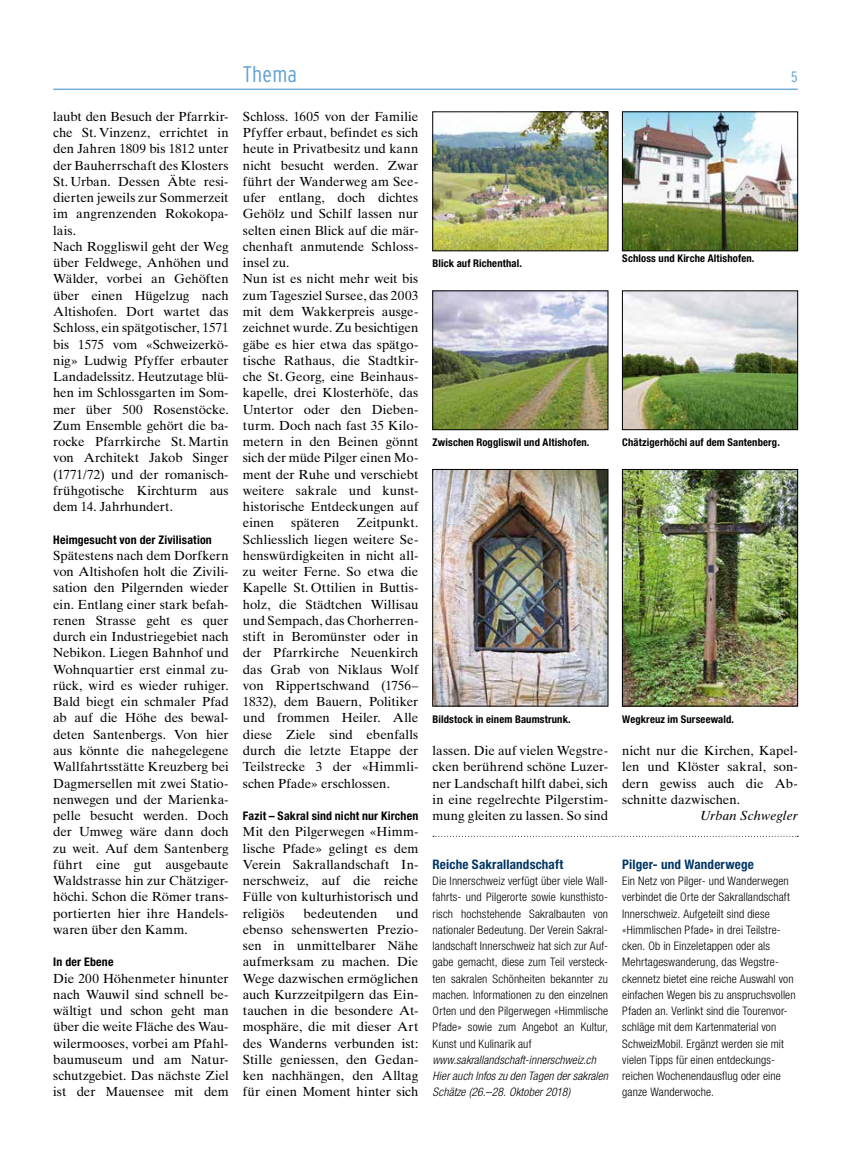
<style>
.page{position:relative;width:851px;height:1170px;background:#fff}
.page>*{position:absolute;margin:0;border:0;box-sizing:border-box;transform-origin:0 0}
.t1{font:300 condensed 22.5px "Interstate";letter-spacing:.01em;color:#5fa0d2}
.t2{font:300 condensed 15px "Interstate";color:#5fa0d2}
.t3{font:13.12px/16.2px "Times Ten LT Std";color:#000;text-align:justify}
.t4{font:700 condensed 13.12px "Helvetica Neue LT Std";letter-spacing:.01em;color:#003664}
.t5{font:italic 13.12px "Times Ten LT Std";letter-spacing:.005em;color:#000}
.t6{font:700 condensed 11.88px "Helvetica Neue LT Std";letter-spacing:.015em;color:#000}
.t7{font:300 condensed 11.75px/16.2px "Helvetica Neue LT Std";letter-spacing:.01em;color:#000}
.t8{font:italic 300 condensed 11.75px/16.2px "Helvetica Neue LT Std";letter-spacing:.01em;color:#000}
.t9{font:700 condensed 10.62px "Helvetica Neue LT Std";letter-spacing:.01em;color:#000}
</style>
<div class="page">
<hr style="left:53px;top:89px;width:744px;height:1px;background:#5fa0d2">
<img style="left:624px;top:471px;width:171px;height:233px">
<div style="left:622px;top:469px;width:175px;height:237px;border:1px solid #000"></div>
<svg style="left:433px;top:835px;width:365px;height:1px"></svg>
<img style="left:434px;top:471px;width:172px;height:233px">
<div style="left:432px;top:469px;width:176px;height:237px;border:1px solid #000"></div>
<img style="left:434px;top:114px;width:172px;height:135px">
<div style="left:432px;top:112px;width:176px;height:139px;border:1px solid #000"></div>
<img style="left:624px;top:114px;width:171px;height:135px">
<div style="left:622px;top:112px;width:175px;height:139px;border:1px solid #000"></div>
<img style="left:434px;top:293px;width:172px;height:135px">
<div style="left:432px;top:291px;width:176px;height:139px;border:1px solid #000"></div>
<img style="left:624px;top:293px;width:171px;height:135px">
<div style="left:622px;top:291px;width:175px;height:139px;border:1px solid #000"></div>
<p class="t3" style="left:53px;top:108px;width:177px;text-align:left">laubt den Besuch der Pfarrkir&shy;che St. Vinzenz, errichtet in den Jahren 1809 bis 1812 unter der Bauherrschaft des Klosters<br>St. Urban. Dessen Äbte resi&shy;dierten jeweils zur Sommerzeit im angrenzenden Rokokopa&shy;lais.<br>Nach Roggliswil geht der Weg über Feldwege, Anhöhen und<br>Wälder, vorbei an Gehöften über einen Hügelzug nach<br>Altishofen. Dort wartet das<br>Schloss, ein spätgotischer, 1571 bis 1575 vom «Schweizerkö&shy;nig» Ludwig Pfyffer erbauter<br>Landadelssitz. Heutzutage blü&shy;hen im Schlossgarten im Som&shy;mer über 500 Rosenstöcke.<br>Zum Ensemble gehört die ba&shy;rocke Pfarrkirche St. Martin von Architekt Jakob Singer (1771/72) und der romanisch&shy;frühgotische Kirchturm aus dem 14. Jahrhundert.</p>
<p class="t6" style="left:53px;top:532px;width:160px">Heimgesucht von der Zivilisation</p>
<p class="t3" style="left:53px;top:547px;width:177px">Spätestens nach dem Dorfkern von Altishofen holt die Zivili&shy;sation den Pilgernden wieder ein. Entlang einer stark befah&shy;renen Strasse geht es quer durch ein Industriegebiet nach Nebikon. Liegen Bahnhof und Wohnquartier erst einmal zu&shy;rück, wird es wieder ruhiger.<br>Bald biegt ein schmaler Pfad ab auf die Höhe des bewal&shy;deten Santenbergs. Von hier aus könnte die nahegelegene Wallfahrtsstätte Kreuzberg bei Dagmersellen mit zwei Statio&shy;nenwegen und der Marienka&shy;pelle besucht werden. Doch der Umweg wäre dann doch zu weit. Auf dem Santenberg führt eine gut ausgebaute Waldstrasse hin zur Chätziger&shy;höchi. Schon die Römer trans&shy;portierten hier ihre Handels&shy;waren über den Kamm.</p>
<p class="t6" style="left:53px;top:954px;width:62px">In der Ebene</p>
<p class="t3" style="left:53px;top:969px;width:177px">Die 200 Höhenmeter hinunter nach Wauwil sind schnell be&shy;wältigt und schon geht man über die weite Fläche des Wau&shy;wilermooses, vorbei am Pfahl&shy;baumuseum und am Natur&shy;schutzgebiet. Das nächste Ziel ist der Mauensee mit dem</p>
<h1 class="t1" style="left:243px;top:62px;width:56px">Thema</h1>
<p class="t2" style="left:791px;top:68px;width:8px">5</p>
<p class="t3" style="left:243px;top:108px;width:177px;text-align:left">Schloss. 1605 von der Familie<br>Pfyffer erbaut, befindet es sich heute in Privatbesitz und kann nicht besucht werden. Zwar führt der Wanderweg am See&shy;ufer entlang, doch dichtes<br>Gehölz und Schilf lassen nur selten einen Blick auf die mär&shy;chenhaft anmutende Schloss&shy;insel zu.<br>Nun ist es nicht mehr weit bis zum Tagesziel Sursee, das 2003 mit dem Wakkerpreis ausge&shy;zeichnet wurde. Zu besichtigen gäbe es hier etwa das spätgo&shy;tische Rathaus, die Stadtkir&shy;che St. Georg, eine Beinhaus&shy;kapelle, drei Klosterhöfe, das<br>Untertor oder den Dieben&shy;turm. Doch nach fast 35 Kilo&shy;metern in den Beinen gönnt sich der müde Pilger einen Mo&shy;ment der Ruhe und verschiebt weitere sakrale und kunst&shy;historische Entdeckungen auf einen</p>
<p class="t3" style="left:243px;top:514px;width:177px;text-indent:114px">Zeitpunkt.<br>Schliesslich liegen weitere Se&shy;henswürdigkeiten in nicht all&shy;zu weiter Ferne. So etwa die Kapelle St. Ottilien in Buttis&shy;holz, die Städtchen Willisau und Sempach, das Chorherren&shy;stift in Beromünster oder in der Pfarrkirche Neuenkirch das Grab von Niklaus Wolf von Rippertschwand (1756– 1832), dem Bauern, Politiker und frommen Heiler. Alle diese Ziele sind ebenfalls durch die letzte Etappe der Teilstrecke 3 der «Himmli&shy;schen Pfade» erschlossen.</p>
<p class="t6" style="left:243px;top:808px;width:177px">Fazit – Sakral sind nicht nur Kirchen</p>
<p class="t3" style="left:243px;top:823px;width:177px">Mit den Pilgerwegen «Himm&shy;lische Pfade» gelingt es dem Verein Sakrallandschaft In&shy;nerschweiz, auf die reiche Fülle von kulturhistorisch und religiös</p>
<p class="t3" style="left:291px;top:514px;width:50px">späteren</p>
<p class="t3" style="left:243px;top:904px;width:177px;text-indent:153px">und ebenso sehenswerten Prezio&shy;sen in unmittelbarer Nähe aufmerksam zu machen. Die Wege dazwischen ermöglichen auch Kurzzeitpilgern das Ein&shy;tauchen in die besondere At&shy;mosphäre, die mit dieser Art des Wanderns verbunden ist:<br>Stille geniessen, den Gedan&shy;ken nachhängen, den Alltag für einen Moment hinter sich</p>
<p class="t3" style="left:303px;top:904px;width:75px">bedeutenden</p>
<p class="t9" style="left:432px;top:257px;width:91px">Blick auf Richenthal.</p>
<p class="t9" style="left:622px;top:252px;width:134px">Schloss und Kirche Altishofen.</p>
<p class="t9" style="left:432px;top:436px;width:158px">Zwischen Roggliswil und Altishofen.</p>
<p class="t9" style="left:622px;top:436px;width:159px">Chätzigerhöchi auf dem Santenberg.</p>
<p class="t9" style="left:432px;top:712px;width:140px">Bildstock in einem Baumstrunk.</p>
<p class="t9" style="left:622px;top:712px;width:113px">Wegkreuz im Surseewald.</p>
<p class="t3" style="left:432px;top:742px;width:177px">lassen. Die auf vielen Wegstre&shy;cken berührend schöne Luzer&shy;ner Landschaft hilft dabei, sich in eine regelrechte Pilgerstim&shy;mung gleiten zu lassen. So sind</p>
<p class="t3" style="left:622px;top:742px;width:177px">nicht nur die Kirchen, Kapel&shy;len und Klöster sakral, son&shy;dern gewiss auch die Ab&shy;schnitte dazwischen.</p>
<p class="t5" style="left:700px;top:807px;width:99px">Urban Schwegler</p>
<p class="t4" style="left:432px;top:856px;width:132px">Reiche Sakrallandschaft</p>
<p class="t7" style="left:432px;top:872px;width:177px;text-align:justify">Die Innerschweiz verfügt über viele Wall&shy;fahrts- und Pilgerorte sowie kunsthisto&shy;risch hochstehende Sakralbauten von nationaler Bedeutung. Der Verein Sakral&shy;landschaft Innerschweiz hat sich zur Auf&shy;gabe gemacht, diese zum Teil versteck&shy;ten sakralen Schönheiten bekannter zu machen. Informationen zu den einzelnen Orten und den Pilgerwegen «Himmlische Pfade» sowie zum Angebot an Kultur, Kunst und Kulinarik auf</p>
<p class="t8" style="left:432px;top:1051px;width:177px">www.sakrallandschaft-innerschweiz.ch<br>Hier auch Infos zu den Tagen der sakralen<br>Schätze (26.–28. Oktober 2018)</p>
<p class="t4" style="left:622px;top:856px;width:133px">Pilger- und Wanderwege</p>
<p class="t7" style="left:622px;top:872px;width:175px">Ein Netz von Pilger- und Wanderwegen verbindet die Orte der Sakrallandschaft Innerschweiz. Aufgeteilt sind diese «Himmlischen Pfade» in drei Teilstre&shy;cken. Ob in Einzeletappen oder als Mehrtageswanderung, das Wegstre&shy;ckennetz bietet eine reiche Auswahl von einfachen Wegen bis zu anspruchsvollen Pfaden an. Verlinkt sind die Tourenvor&shy;schläge mit dem Kartenmaterial von SchweizMobil. Ergänzt werden sie mit vielen Tipps für einen entdeckungs&shy;reichen Wochenendausflug oder eine ganze Wanderwoche.</p>
</div>
